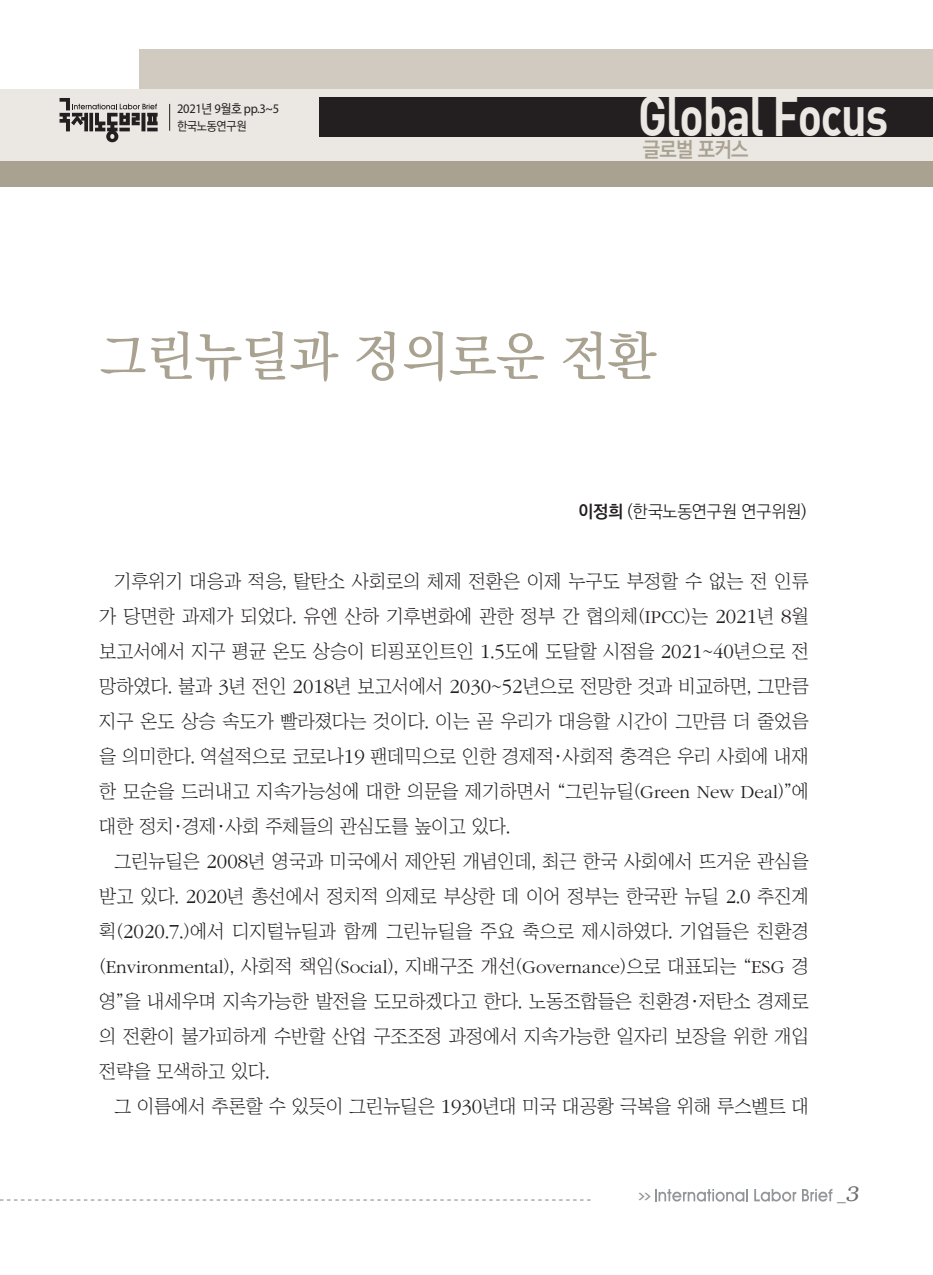
<style>
.page{position:relative;width:933px;height:1275px;background:#fff}
.page>*{position:absolute;margin:0;border:0;box-sizing:border-box;transform-origin:0 0}
.t1{font:56px "Dinbol";letter-spacing:-.025em;color:#ebe8e3;scale:.8 1}
.글로벌_포커스_제목{font:500 52.5px "Ko Pub Batang";color:#aaa291}
.t2{font:700 21px "Ko Pub Dotum";letter-spacing:-.035em;color:#aaa291;scale:.95 1}
.본문{font:18.9px/35px "Chosunilbo NM";color:#231f20;text-align:justify}
.저자{font:300 17.5px "Ko Pub Dotum";letter-spacing:-.01em;color:#231f20}
.t3{font:17.5px "Helvetica";color:#6c6d70;scale:.9 1}
.머리__페이지{font:13.12px "Myriad Pro";letter-spacing:-.025em;color:#231f20;scale:.95 1}
.머리__페이지-2{font:500 12.25px "Ko Pub Dotum";letter-spacing:-.025em;color:#231f20;scale:.95 1}
.t4{font:700 7.88px "Ko Pub Dotum";color:#939598;scale:2 1}
.s1{font-family:"Ko Pub Dotum";font-weight:500}
.s2{font-weight:700}
.s3{font-family:"ITC Garamond Std";font-weight:300}
.s4{font-family:"ITC Garamond Std";font-weight:300;font-size:20.82px}
.s5{font-family:"Bookman";font-weight:300;font-style:italic;font-size:21px}
</style>
<div class="page">
<svg style="left:0;top:1199px;width:590px;height:1px"></svg>
<svg style="left:655px;top:1189px;width:93px;height:13px"></svg>
<svg style="left:754px;top:1189px;width:42px;height:13px"></svg>
<svg style="left:802px;top:1189px;width:30px;height:12px"></svg>
<div style="left:139px;top:50px;width:794px;height:49px;background:#d0cac1"></div>
<div style="left:0;top:89px;width:933px;height:76px;background:#ebe8e3"></div>
<div style="left:319px;top:97px;width:614px;height:39px;background:#231f20"></div>
<div style="left:0;top:161px;width:933px;height:26px;background:#aaa291"></div>
<svg style="left:169px;top:104px;width:1px;height:27px"></svg>
<svg style="left:60px;top:98px;width:98px;height:44px"></svg>
<p class="머리__페이지" style="left:177px;top:101px;width:109px">2021<span class="s1">년</span> 9<span class="s1">월호</span> pp.3~5</p>
<p class="머리__페이지-2" style="left:177px;top:120px;width:74px">한국노동연구원</p>
<h1 class="t1" style="left:638px;top:80px;width:314px">Global Focus</h1>
<p class="t2" style="left:642px;top:139px;width:113px">글로벌 포커스</p>
<p class="글로벌_포커스_제목" style="left:99px;top:330px;width:558px">그린뉴딜과 정의로운 전환</p>
<p class="저자" style="left:578px;top:503px;width:229px"><span class="s2">이정희</span> (한국노동연구원 연구위원)</p>
<p class="본문" style="left:99px;top:564px;width:711px;text-indent:15px">기후위기 대응과 적응, 탈탄소 사회로의 체제 전환은 이제 누구도 부정할 수 없는 전 인류 가 당면한 과제가 되었다. 유엔 산하 기후변화에 관한 정부 간 협의체(<span class="s3">IPCC</span>)는 <span class="s4">2021</span>년 <span class="s4">8</span>월 보고서에서 지구 평균 온도 상승이 티핑포인트인 <span class="s4">1</span>.<span class="s4">5</span>도에 도달할 시점을 <span class="s4">2021</span>~<span class="s4">40</span>년으로 전 망하였다. 불과 <span class="s4">3</span>년 전인 <span class="s4">2018</span>년 보고서에서 <span class="s4">2030</span>~<span class="s4">52</span>년으로 전망한 것과 비교하면, 그만큼 지구 온도 상승 속도가 빨라졌다는 것이다. 이는 곧 우리가 대응할 시간이 그만큼 더 줄었음 을 의미한다. 역설적으로 코로나<span class="s4">19</span> 팬데믹으로 인한 경제적·사회적 충격은 우리 사회에 내재 한 모순을 드러내고 지속가능성에 대한 의문을 제기하면서 “그린뉴딜(<span class="s3">Green New Deal</span>)”에 대한 정치·경제·사회 주체들의 관심도를 높이고 있다.</p>
<p class="본문" style="left:99px;top:844px;width:711px;text-indent:15px">그린뉴딜은 <span class="s4">2008</span>년 영국과 미국에서 제안된 개념인데, 최근 한국 사회에서 뜨거운 관심을 받고 있다. <span class="s4">2020</span>년 총선에서 정치적 의제로 부상한 데 이어 정부는 한국판 뉴딜 <span class="s4">2</span>.<span class="s4">0</span> 추진계 획(<span class="s4">2020</span>.<span class="s4">7</span>.)에서 디지털뉴딜과 함께 그린뉴딜을 주요 축으로 제시하였다. 기업들은 친환경 (<span class="s3">Environmental</span>), 사회적 책임(<span class="s3">Social</span>), 지배구조 개선(<span class="s3">Governance</span>)으로 대표되는 “<span class="s3">ESG</span> 경 영”을 내세우며 지속가능한 발전을 도모하겠다고 한다. 노동조합들은 친환경·저탄소 경제로 의 전환이 불가피하게 수반할 산업 구조조정 과정에서 지속가능한 일자리 보장을 위한 개입 전략을 모색하고 있다.</p>
<p class="본문" style="left:114px;top:1089px;width:696px">그 이름에서 추론할 수 있듯이 그린뉴딜은 <span class="s4">1930</span>년대 미국 대공황 극복을 위해 루스벨트 대</p>
<p class="t4" style="left:638px;top:1192px;width:8px">&gt;&gt;</p>
<p class="t3" style="left:837px;top:1184px;width:25px">_<span class="s5">3</span></p>
</div>
